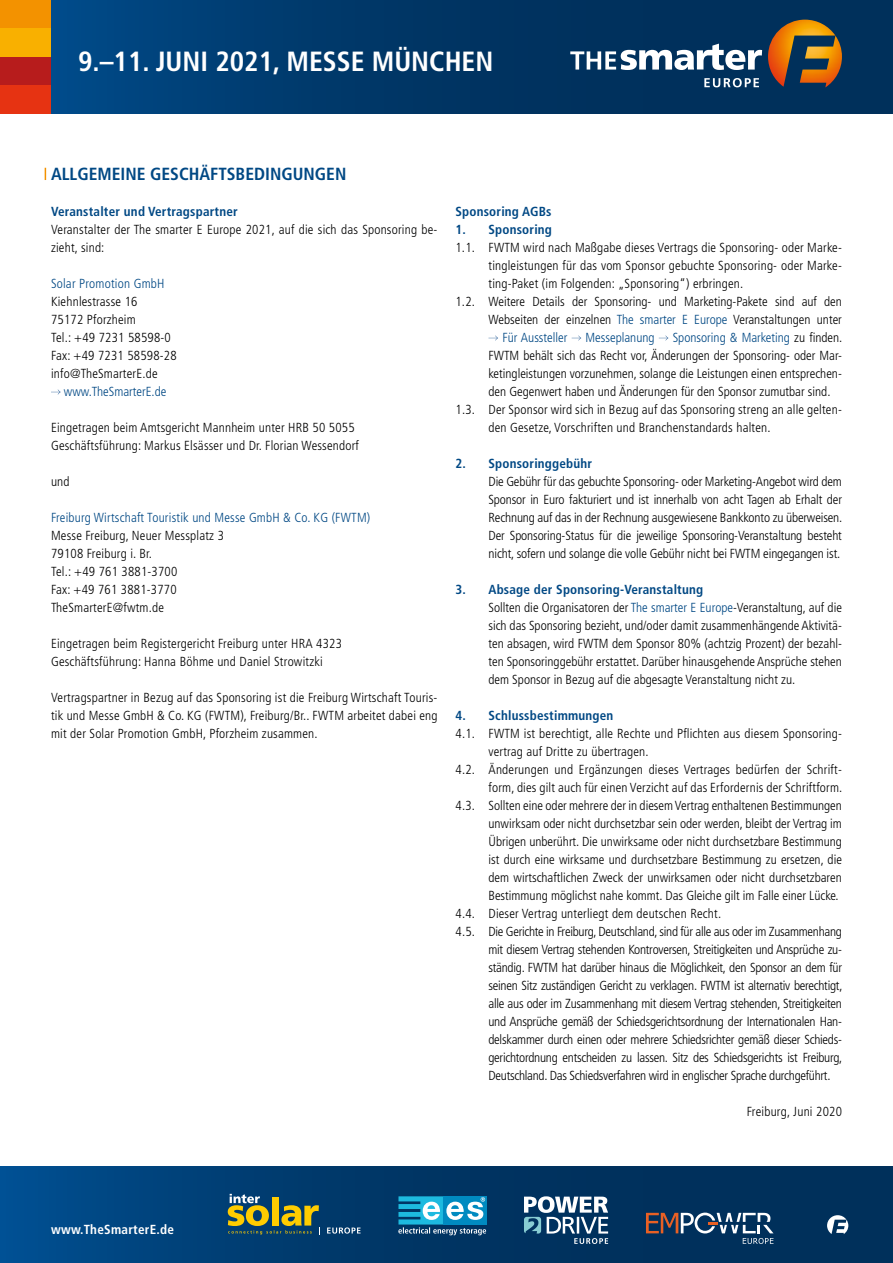
<style>
.page{position:relative;width:893px;height:1263px;background:#fff}
.page>*{position:absolute;margin:0;border:0;box-sizing:border-box;transform-origin:0 0}
.t1{font:700 condensed 27.75px "Frutiger LT Com";color:#fff}
.t2{font:700 condensed 17.55px "Frutiger";color:#004884}
.t3{font:300 condensed 13.2px/18px "Frutiger";color:#000}
.t4{font:300 condensed 13.2px "Frutiger";letter-spacing:-.02em;color:#000}
.t5{font:300 condensed 13.2px "Frutiger";color:#004884}
.t6{font:700 condensed 13.2px "Frutiger LT Com";letter-spacing:.015em;color:#004884}
.t7{font:700 condensed 13.2px "Frutiger LT Com";letter-spacing:.02em;color:#fff}
.s1{color:#004884}
.s2{color:#000}
</style>
<div class="page">
<div style="left:0;top:0;width:893px;height:114px;background:linear-gradient(to right,#004681,#002a51)"></div>
<div style="left:0;top:0;width:51px;height:28px;background:#f39200"></div>
<div style="left:0;top:57px;width:51px;height:28px;background:#b71c1c"></div>
<div style="left:0;top:85px;width:51px;height:29px;background:#e63312"></div>
<div style="left:0;top:28px;width:51px;height:29px;background:#f9b000"></div>
<svg style="left:704px;top:78px;width:55px;height:9px"></svg>
<img style="left:768px;top:20px;width:74px;height:67px">
<svg style="left:570px;top:44px;width:192px;height:26px"></svg>
<div style="left:0;top:1166px;width:893px;height:97px;background:linear-gradient(to right,#004885,#00294f)"></div>
<svg style="left:827px;top:1215px;width:21px;height:19px"></svg>
<svg style="left:327px;top:1227px;width:34px;height:6px"></svg>
<svg style="left:228px;top:1194px;width:92px;height:40px;background:#60744e"></svg>
<svg style="left:524px;top:1196px;width:84px;height:48px"></svg>
<svg style="left:398px;top:1196px;width:88px;height:39px;background:#3f99bc"></svg>
<svg style="left:646px;top:1212px;width:127px;height:32px;background:#3e5772"></svg>
<svg style="left:51px;top:389px;width:10px;height:5px"></svg>
<svg style="left:488px;top:335px;width:10px;height:5px"></svg>
<svg style="left:572px;top:335px;width:9px;height:5px"></svg>
<svg style="left:659px;top:335px;width:9px;height:5px"></svg>
<svg style="left:45px;top:168px;width:1px;height:12px"></svg>
<h1 class="t1" style="left:78px;top:45px;width:417px">9.–11. JUNI 2021, MESSE MÜNCHEN</h1>
<h2 class="t2" style="left:51px;top:164px;width:297px">ALLGEMEINE GESCHÄFTSBEDINGUNGEN</h2>
<p class="t6" style="left:51px;top:204px;width:188px">Veranstalter und Vertragspartner</p>
<p class="t3" style="left:51px;top:221px;width:388px">Veranstalter der The smarter E Europe 2021, auf die sich das Sponsoring be&shy;zieht, sind:</p>
<p class="t5" style="left:51px;top:276px;width:115px">Solar Promotion GmbH</p>
<p class="t3" style="left:51px;top:293px;width:127px">Kiehnlestrasse 16<br>75172 Pforzheim<br>Tel.: +49 7231 58598-0<br>Fax: +49 7231 58598-28 info@TheSmarterE.de</p>
<p class="t5" style="left:64px;top:384px;width:104px">www.TheSmarterE.de</p>
<p class="t3" style="left:51px;top:419px;width:309px">Eingetragen beim Amtsgericht Mannheim unter HRB 50 5055<br>Geschäftsführung: Markus Elsässer und Dr. Florian Wessendorf</p>
<p class="t3" style="left:51px;top:473px;width:20px">und</p>
<p class="t5" style="left:51px;top:510px;width:321px">Freiburg Wirtschaft Touristik und Messe GmbH &amp; Co. KG (FWTM)</p>
<p class="t3" style="left:51px;top:527px;width:174px">Messe Freiburg, Neuer Messplatz 3<br>79108 Freiburg i. Br.<br>Tel.: +49 761 3881-3700<br>Fax: +49 761 3881-3770<br>TheSmarterE@fwtm.de</p>
<p class="t3" style="left:51px;top:635px;width:293px">Eingetragen beim Registergericht Freiburg unter HRA 4323<br>Geschäftsführung: Hanna Böhme und Daniel Strowitzki</p>
<p class="t3" style="left:51px;top:689px;width:388px;text-align:justify">Vertragspartner in Bezug auf das Sponsoring ist die Freiburg Wirtschaft Touris&shy;tik und Messe GmbH &amp; Co. KG (FWTM), Freiburg/Br.. FWTM arbeitet dabei eng mit der Solar Promotion GmbH, Pforzheim zusammen.</p>
<p class="t6" style="left:455px;top:204px;width:98px">Sponsoring AGBs</p>
<p class="t6" style="left:455px;top:222px;width:98px">1. Sponsoring</p>
<p class="t3" style="left:455px;top:239px;width:388px">1.1. FWTM wird nach Maßgabe dieses Vertrags die Sponsoring- oder Marke-</p>
<p class="t3" style="left:488px;top:257px;width:355px">tingleistungen für das vom Sponsor gebuchte Sponsoring- oder Marke-</p>
<p class="t3" style="left:488px;top:275px;width:256px">ting-Paket (im Folgenden: „Sponsoring“) erbringen.</p>
<p class="t3" style="left:455px;top:293px;width:388px">1.2. Weitere Details der Sponsoring- und Marketing-Pakete sind auf den</p>
<p class="t3" style="left:488px;top:311px;width:355px">Webseiten der einzelnen <span class="s1">The smarter E Europe</span> Veranstaltungen unter</p>
<p class="t5" style="left:502px;top:330px;width:66px">Für Aussteller</p>
<p class="t5" style="left:586px;top:330px;width:71px">Messeplanung</p>
<p class="t5" style="left:673px;top:330px;width:171px">Sponsoring &amp; Marketing <span class="s2">zu finden.</span></p>
<p class="t3" style="left:488px;top:347px;width:355px">FWTM behält sich das Recht vor, Änderungen der Sponsoring- oder Mar-</p>
<p class="t3" style="left:488px;top:365px;width:355px">ketingleistungen vorzunehmen, solange die Leistungen einen entsprechen-</p>
<p class="t3" style="left:488px;top:383px;width:343px">den Gegenwert haben und Änderungen für den Sponsor zumutbar sind.</p>
<p class="t3" style="left:455px;top:401px;width:388px">1.3. Der Sponsor wird sich in Bezug auf das Sponsoring streng an alle gelten-</p>
<p class="t3" style="left:488px;top:419px;width:284px">den Gesetze, Vorschriften und Branchenstandards halten.</p>
<p class="t6" style="left:455px;top:456px;width:138px">2. Sponsoringgebühr</p>
<p class="t3" style="left:488px;top:473px;width:355px;text-align:justify">Die Gebühr für das gebuchte Sponsoring- oder Marketing-Angebot wird dem Sponsor in Euro fakturiert und ist innerhalb von acht Tagen ab Erhalt der Rechnung auf das in der Rechnung ausgewiesene Bankkonto zu überweisen.<br>Der Sponsoring-Status für die jeweilige Sponsoring-Veranstaltung besteht nicht, sofern und solange die volle Gebühr nicht bei FWTM eingegangen ist.</p>
<p class="t6" style="left:455px;top:582px;width:249px">3. Absage der Sponsoring-Veranstaltung</p>
<p class="t3" style="left:488px;top:599px;width:355px;text-align:justify">Sollten die Organisatoren der <span class="s1">The smarter E Europe</span>-Veranstaltung, auf die sich das Sponsoring bezieht, und/oder damit zusammenhängende Aktivitä&shy;ten absagen, wird FWTM dem Sponsor 80% (achtzig Prozent) der bezahl&shy;ten Sponsoringgebühr erstattet. Darüber hinausgehende Ansprüche stehen dem Sponsor in Bezug auf die abgesagte Veranstaltung nicht zu.</p>
<p class="t6" style="left:455px;top:708px;width:159px">4. Schlussbestimmungen</p>
<p class="t3" style="left:455px;top:725px;width:388px">4.1. FWTM ist berechtigt, alle Rechte und Pflichten aus diesem Sponsoring-</p>
<p class="t3" style="left:488px;top:743px;width:162px">vertrag auf Dritte zu übertragen.</p>
<p class="t3" style="left:455px;top:761px;width:388px">4.2. Änderungen und Ergänzungen dieses Vertrages bedürfen der Schrift-</p>
<p class="t3" style="left:488px;top:779px;width:355px">form, dies gilt auch für einen Verzicht auf das Erfordernis der Schriftform.</p>
<p class="t3" style="left:455px;top:797px;width:388px">4.3. Sollten eine oder mehrere der in diesem Vertrag enthaltenen Bestimmungen</p>
<p class="t3" style="left:488px;top:815px;width:355px">unwirksam oder nicht durchsetzbar sein oder werden, bleibt der Vertrag im</p>
<p class="t3" style="left:488px;top:833px;width:355px">Übrigen unberührt. Die unwirksame oder nicht durchsetzbare Bestimmung</p>
<p class="t3" style="left:488px;top:851px;width:355px">ist durch eine wirksame und durchsetzbare Bestimmung zu ersetzen, die</p>
<p class="t3" style="left:488px;top:868px;width:355px">dem wirtschaftlichen Zweck der unwirksamen oder nicht durchsetzbaren</p>
<p class="t3" style="left:488px;top:886px;width:352px">Bestimmung möglichst nahe kommt. Das Gleiche gilt im Falle einer Lücke.</p>
<p class="t3" style="left:455px;top:904px;width:267px">4.4. Dieser Vertrag unterliegt dem deutschen Recht.</p>
<p class="t4" style="left:455px;top:924px;width:388px">4.5. Die Gerichte in Freiburg, Deutschland, sind für alle aus oder im Zusammenhang</p>
<p class="t4" style="left:488px;top:942px;width:355px">mit diesem Vertrag stehenden Kontroversen, Streitigkeiten und Ansprüche zu-</p>
<p class="t4" style="left:488px;top:960px;width:355px">ständig. FWTM hat darüber hinaus die Möglichkeit, den Sponsor an dem für</p>
<p class="t4" style="left:488px;top:978px;width:355px">seinen Sitz zuständigen Gericht zu verklagen. FWTM ist alternativ berechtigt,</p>
<p class="t4" style="left:488px;top:996px;width:355px">alle aus oder im Zusammenhang mit diesem Vertrag stehenden, Streitigkeiten</p>
<p class="t4" style="left:488px;top:1014px;width:355px">und Ansprüche gemäß der Schiedsgerichtsordnung der Internationalen Han-</p>
<p class="t4" style="left:488px;top:1032px;width:355px">delskammer durch einen oder mehrere Schiedsrichter gemäß dieser Schieds-</p>
<p class="t4" style="left:488px;top:1050px;width:355px">gerichtordnung entscheiden zu lassen. Sitz des Schiedsgerichts ist Freiburg,</p>
<p class="t4" style="left:488px;top:1068px;width:343px">Deutschland. Das Schiedsverfahren wird in englischer Sprache durchgeführt.</p>
<p class="t3" style="left:747px;top:1103px;width:97px">Freiburg, Juni 2020</p>
<p class="t7" style="left:51px;top:1221px;width:125px">www.TheSmarterE.de</p>
</div>
